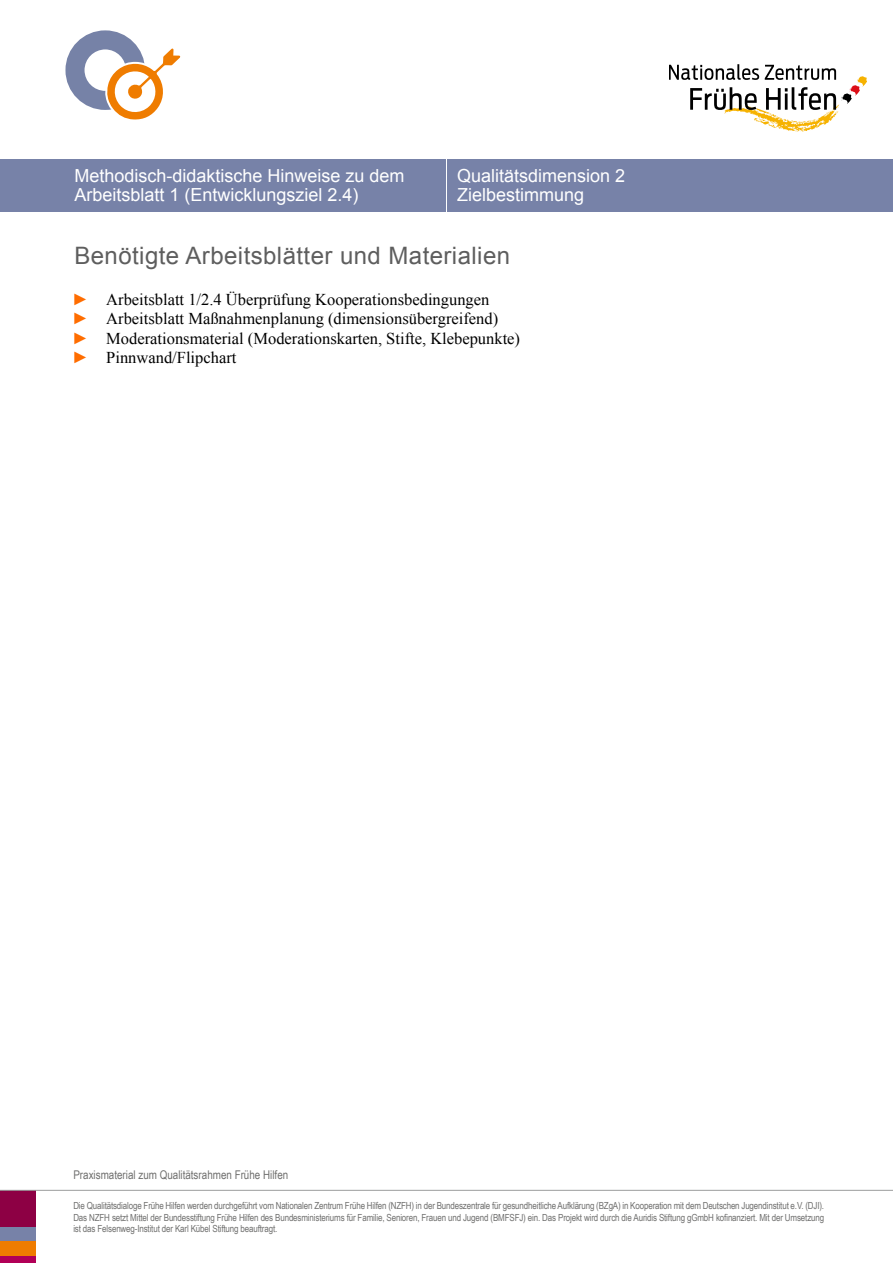
<style>
.page{position:relative;width:893px;height:1263px;background:#fff}
.page>*{position:absolute;margin:0;border:0;box-sizing:border-box;transform-origin:0 0}
.t1{font:24px "Arial";letter-spacing:.02em;color:#5e5e5e}
.t2{font:18px/19.5px "Arial";color:#fff}
.t3{font:16.5px "Times New Roman";color:#000}
.p_Arial_8_Pt{font:12px "Arial Narrow";color:#6f6f6e}
.p_Arial_6_5_7_5_Pt{font:9.75px/11.2px "Arial Narrow";letter-spacing:-.015em;color:#6f6f6e;text-align:justify}
.s1{font-family:"Arial Narrow";color:#ff6d00}
</style>
<div class="page">
<div style="left:0;top:1255px;width:35px;height:8px;background:#b10057"></div>
<div style="left:0;top:1191px;width:35px;height:36px;background:#8d0044"></div>
<div style="left:0;top:1227px;width:35px;height:14px;background:#7782a8"></div>
<div style="left:0;top:1241px;width:35px;height:14px;background:#ef7c00"></div>
<hr style="left:0;top:1190px;width:893px;height:1px;background:#9c9d9d">
<svg style="left:669px;top:64px;width:198px;height:68px"></svg>
<div style="left:65px;top:30px;width:80px;height:80px;border:19px solid #7682a7;border-radius:50%"></div>
<svg style="left:104px;top:45px;width:77px;height:75px"></svg>
<div style="left:0;top:159px;width:893px;height:53px;background:#7782a8"></div>
<hr style="left:446px;top:147px;width:1px;height:74px;background:#fff">
<h2 class="t2" style="left:74px;top:166px;width:332px">Methodisch-didaktische Hinweise zu dem<br>Arbeitsblatt 1 (Entwicklungsziel 2.4)</h2>
<h2 class="t2" style="left:457px;top:166px;width:170px">Qualitätsdimension 2<br>Zielbestimmung</h2>
<h2 class="t1" style="left:74px;top:240px;width:437px">Benötigte Arbeitsblätter und Materialien</h2>
<p class="t3" style="left:74px;top:288px;width:417px"><span class="s1">►</span> Arbeitsblatt 1/2.4 Überprüfung Kooperationsbedingungen</p>
<p class="t3" style="left:74px;top:308px;width:425px"><span class="s1">►</span> Arbeitsblatt Maßnahmenplanung (dimensionsübergreifend)</p>
<p class="t3" style="left:74px;top:327px;width:447px"><span class="s1">►</span> Moderationsmaterial (Moderationskarten, Stifte, Klebepunkte)</p>
<p class="t3" style="left:74px;top:347px;width:164px"><span class="s1">►</span> Pinnwand/Flipchart</p>
<p class="p_Arial_8_Pt" style="left:73px;top:1166px;width:216px">Praxismaterial zum Qualitätsrahmen Frühe Hilfen</p>
<p class="p_Arial_6_5_7_5_Pt" style="left:73px;top:1200px;width:752px">Die Qualitätsdialoge Frühe Hilfen werden durchgeführt vom Nationalen Zentrum Frühe Hilfen (NZFH) in der Bundeszentrale für gesundheitliche Aufklärung (BZgA) in Kooperation mit dem Deutschen Jugendinstitut e.V. (DJI).<br>Das NZFH setzt Mittel der Bundesstiftung Frühe Hilfen des Bundesministeriums für Familie, Senioren, Frauen und Jugend (BMFSFJ) ein. Das Projekt wird durch die Auridis Stiftung gGmbH kofinanziert. Mit der Umsetzung ist das Felsenweg-Institut der Karl Kübel Stiftung beauftragt.</p>
</div>
